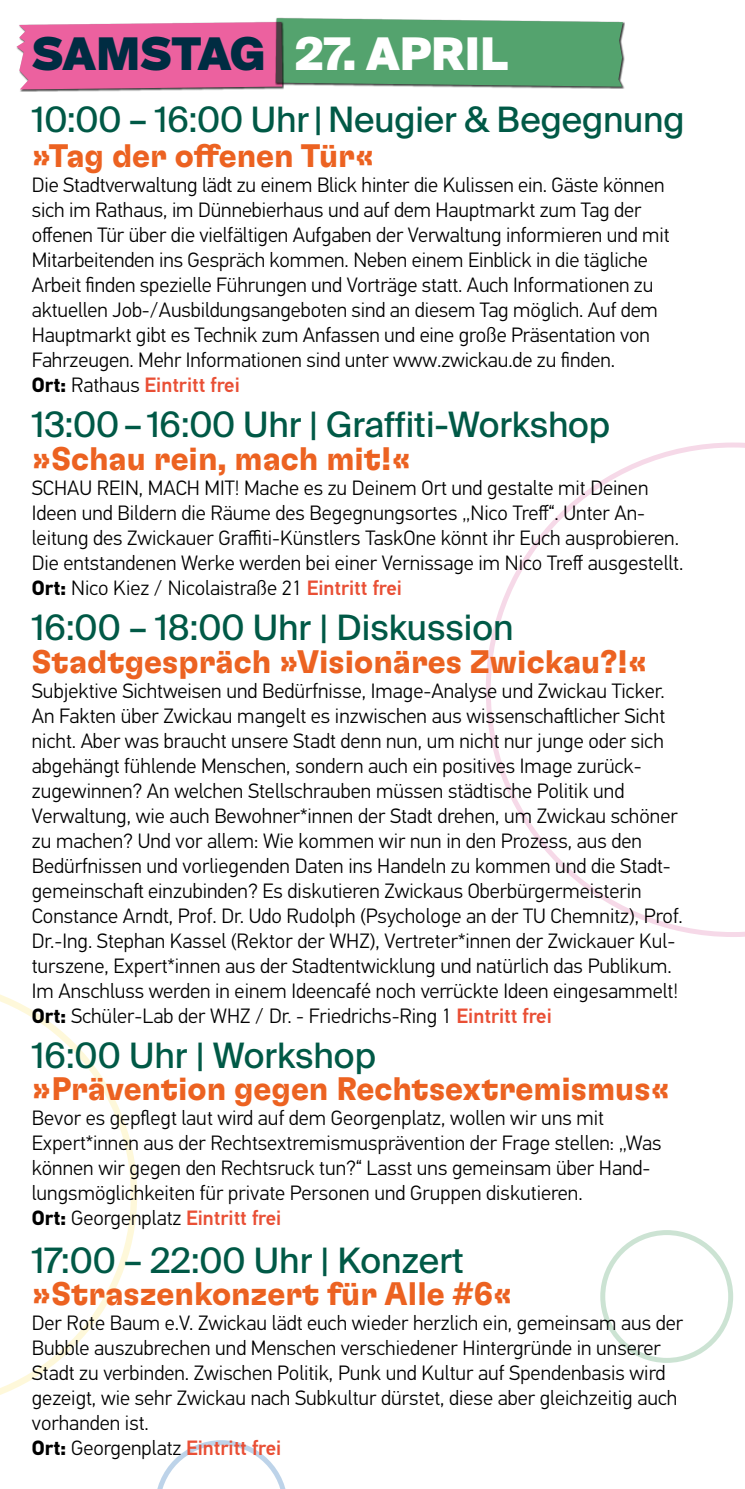
<style>
.page{position:relative;width:745px;height:1489px;background:#fff}
.page>*{position:absolute;margin:0;border:0;box-sizing:border-box;transform-origin:0 0}
.t1{font:900 45px "Suisse Intl";color:#fff}
.t2{font:35px "Suisse Intl";color:#005946}
.t3{font:700 32.5px "GT Flexa";color:#ec6221}
.t4{font:300 20.75px/25px "PFDIN Text Pro";color:#000}
.s1{color:#002c42}
.s2{font-weight:700}
.s3{font-weight:500;color:#e94f35}
</style>
<div class="page">
<svg style="left:157px;top:1440px;width:128px;height:48px"></svg>
<svg style="left:486px;top:442px;width:258px;height:495px"></svg>
<svg style="left:0;top:994px;width:137px;height:401px"></svg>
<div style="left:600px;top:1229px;width:132px;height:133px;border:5px solid #54a36e;border-radius:50%"></div>
<div style="left:16px;top:21px;width:268px;height:71px;background:#000;opacity:.75"></div>
<svg style="left:17px;top:18px;width:605px;height:71px"></svg>
<h1 class="t1" style="left:32px;top:28px;width:477px"><span class="s1">SAMSTAG</span> 27. APRIL</h1>
<h2 class="t2" style="left:32px;top:99px;width:653px">10:00 – 16:00 Uhr| Neugier &amp; Begegnung</h2>
<h3 class="t3" style="left:32px;top:136px;width:344px">»Tag der offenen Tür«</h3>
<p class="t4" style="left:32px;top:173px;width:638px">Die Stadtverwaltung lädt zu einem Blick hinter die Kulissen ein. Gäste können sich im Rathaus, im Dünnebierhaus und auf dem Hauptmarkt zum Tag der offenen Tür über die vielfältigen Aufgaben der Verwaltung informieren und mit Mitarbeitenden ins Gespräch kommen. Neben einem Einblick in die tägliche Arbeit finden spezielle Führungen und Vorträge statt. Auch Informationen zu aktuellen Job-/Ausbildungsangeboten sind an diesem Tag möglich. Auf dem Hauptmarkt gibt es Technik zum Anfassen und eine große Präsentation von Fahrzeugen. Mehr Informationen sind unter www.zwickau.de zu finden.<br><span class="s2">Ort:</span> Rathaus <span class="s3">Eintritt frei</span></p>
<h2 class="t2" style="left:32px;top:404px;width:579px">13:00– 16:00 Uhr | Graffiti-Workshop</h2>
<h3 class="t3" style="left:32px;top:438px;width:380px">»Schau rein, mach mit!«</h3>
<p class="t4" style="left:32px;top:475px;width:652px">SCHAU REIN, MACH MIT! Mache es zu Deinem Ort und gestalte mit Deinen Ideen und Bildern die Räume des Begegnungsortes „Nico Treff“. Unter An&shy;leitung des Zwickauer Graffiti-Künstlers TaskOne könnt ihr Euch ausprobieren.<br>Die entstandenen Werke werden bei einer Vernissage im Nico Treff ausgestellt.<br><span class="s2">Ort:</span> Nico Kiez / Nicolaistraße 21 <span class="s3">Eintritt frei</span></p>
<h2 class="t2" style="left:32px;top:607px;width:483px">16:00 – 18:00 Uhr | Diskussion</h2>
<h3 class="t3" style="left:32px;top:641px;width:616px">Stadtgespräch »Visionäres Zwickau?!«</h3>
<p class="t4" style="left:32px;top:678px;width:652px">Subjektive Sichtweisen und Bedürfnisse, Image-Analyse und Zwickau Ticker.<br>An Fakten über Zwickau mangelt es inzwischen aus wissenschaftlicher Sicht nicht. Aber was braucht unsere Stadt denn nun, um nicht nur junge oder sich abgehängt fühlende Menschen, sondern auch ein positives Image zurück&shy;zugewinnen? An welchen Stellschrauben müssen städtische Politik und Verwaltung, wie auch Bewohner*innen der Stadt drehen, um Zwickau schöner zu machen? Und vor allem: Wie kommen wir nun in den Prozess, aus den Bedürfnissen und vorliegenden Daten ins Handeln zu kommen und die Stadt&shy;gemeinschaft einzubinden? Es diskutieren Zwickaus Oberbürgermeisterin Constance Arndt, Prof. Dr. Udo Rudolph (Psychologe an der TU Chemnitz), Prof.<br>Dr.-Ing. Stephan Kassel (Rektor der WHZ), Vertreter*innen der Zwickauer Kul&shy;turszene, Expert*innen aus der Stadtentwicklung und natürlich das Publikum.<br>Im Anschluss werden in einem Ideencafé noch verrückte Ideen eingesammelt!<br><span class="s2">Ort:</span> Schüler-Lab der WHZ / Dr. - Friedrichs-Ring 1 <span class="s3">Eintritt frei</span></p>
<h2 class="t2" style="left:32px;top:1034px;width:345px">16:00 Uhr | Workshop</h2>
<h3 class="t3" style="left:32px;top:1068px;width:639px">»Prävention gegen Rechtsextremismus«</h3>
<p class="t4" style="left:32px;top:1105px;width:630px">Bevor es gepflegt laut wird auf dem Georgenplatz, wollen wir uns mit Expert*innen aus der Rechtsextremismusprävention der Frage stellen: „Was können wir gegen den Rechtsruck tun?“ Lasst uns gemeinsam über Hand&shy;lungsmöglichkeiten für private Personen und Gruppen diskutieren.<br><span class="s2">Ort:</span> Georgenplatz <span class="s3">Eintritt frei</span></p>
<h2 class="t2" style="left:32px;top:1239px;width:433px">17:00 – 22:00 Uhr | Konzert</h2>
<h3 class="t3" style="left:32px;top:1273px;width:482px">»Straszenkonzert für Alle #6«</h3>
<p class="t4" style="left:32px;top:1310px;width:652px">Der Rote Baum e.V. Zwickau lädt euch wieder herzlich ein, gemeinsam aus der Bubble auszubrechen und Menschen verschiedener Hintergründe in unserer Stadt zu verbinden. Zwischen Politik, Punk und Kultur auf Spendenbasis wird gezeigt, wie sehr Zwickau nach Subkultur dürstet, diese aber gleichzeitig auch vorhanden ist.<br><span class="s2">Ort:</span> Georgenplatz <span class="s3">Eintritt frei</span></p>
</div>
